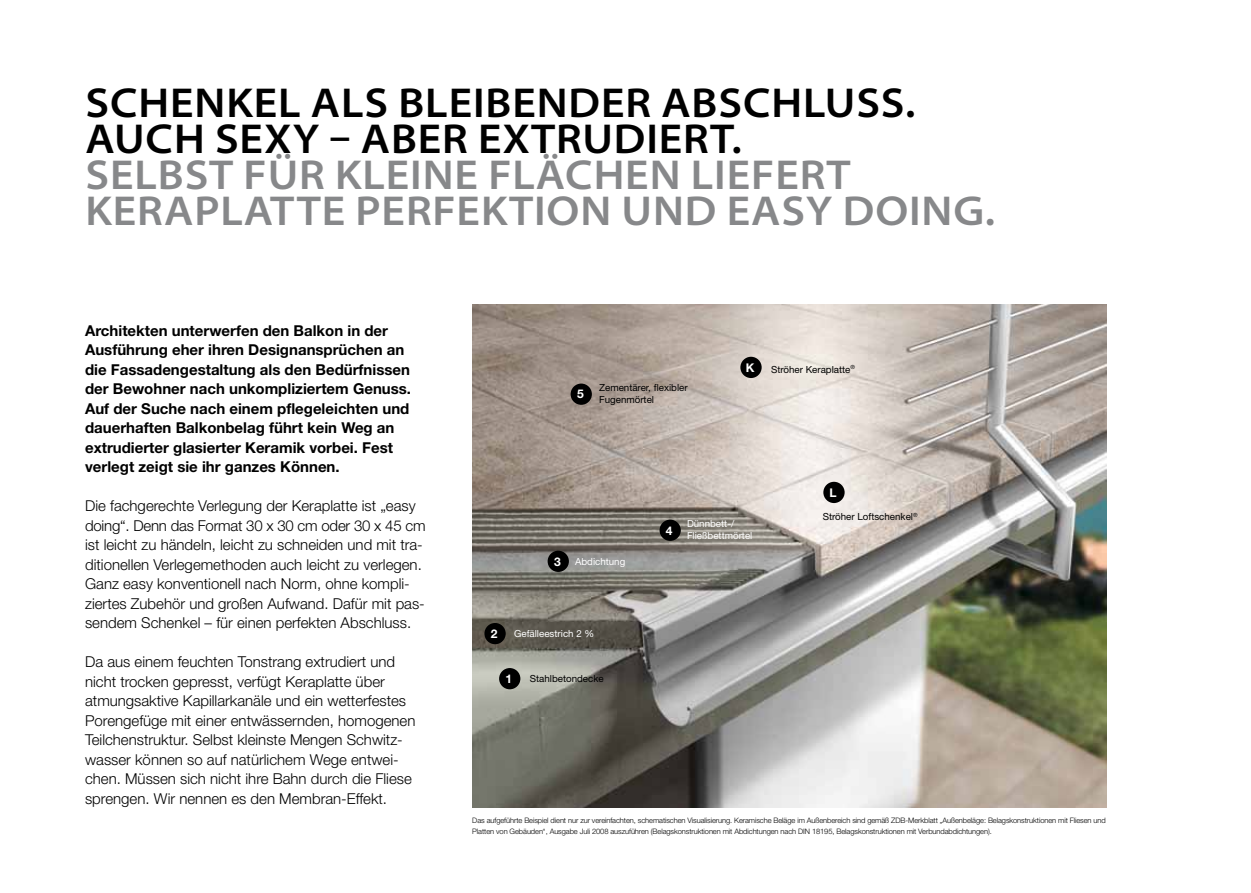
<style>
.page{position:relative;width:1251px;height:893px;background:#fff}
.page>*{position:absolute;margin:0;border:0;box-sizing:border-box;transform-origin:0 0}
.t1{font:600 semi-expanded 42px/36px "Myriad Pro";letter-spacing:.02em;color:#87888a}
.t2{font:600 semi-expanded 42px/36px "Myriad Pro";letter-spacing:.02em;color:#000}
.t3{font:300 15px/19.5px "Helvetica Neue LT Std";color:#000}
.t4{font:700 15px/19.5px "Helvetica Neue LT Std";color:#000}
.t5{font:700 12px "Helvetica Neue LT Std";color:#fff}
.t6{font:9.75px/12px "Helvetica Neue LT Std";color:#000}
.t7{font:9.75px/12px "Helvetica Neue LT Std";color:#fff}
.t8{font:300 7.5px/11.2px "Helvetica Neue LT Std";letter-spacing:-.01em;color:#000}
</style>
<div class="page">
<img style="left:472px;top:304px;width:634px;height:504px">
<div style="left:499px;top:668px;width:21px;height:21px;background:#000;border-radius:50%"></div>
<div style="left:547px;top:551px;width:21px;height:21px;background:#000;border-radius:50%"></div>
<div style="left:740px;top:357px;width:21px;height:21px;background:#000;border-radius:50%"></div>
<div style="left:823px;top:482px;width:21px;height:21px;background:#000;border-radius:50%"></div>
<div style="left:570px;top:384px;width:21px;height:21px;background:#000;border-radius:50%"></div>
<div style="left:659px;top:520px;width:21px;height:21px;background:#000;border-radius:50%"></div>
<div style="left:484px;top:623px;width:21px;height:21px;background:#000;border-radius:50%"></div>
<h1 class="t2" style="left:85px;top:85px;width:831px">SCHENKEL ALS BLEIBENDER ABSCHLUSS.<br>AUCH SEXY – ABER EXTRUDIERT.</h1>
<h1 class="t1" style="left:85px;top:157px;width:910px">SELBST FÜR KLEINE FLÄCHEN LIEFERT<br>KERAPLATTE PERFEKTION UND EASY DOING.</h1>
<p class="t4" style="left:85px;top:320px;width:327px">Architekten unterwerfen den Balkon in der Ausführung eher ihren Designansprüchen an die Fassadengestaltung als den Bedürfnissen der Bewohner nach unkompliziertem Genuss.<br>Auf der Suche nach einem pflegeleichten und dauerhaften Balkonbelag führt kein Weg an extrudierter glasierter Keramik vorbei. Fest verlegt zeigt sie ihr ganzes Können.</p>
<p class="t3" style="left:85px;top:496px;width:342px">Die fachgerechte Verlegung der Keraplatte ist „easy doing“. Denn das Format 30 x 30 cm oder 30 x 45 cm ist leicht zu händeln, leicht zu schneiden und mit tra&shy;ditionellen Verlegemethoden auch leicht zu verlegen.<br>Ganz easy konventionell nach Norm, ohne kompli&shy;ziertes Zubehör und großen Aufwand. Dafür mit pas&shy;sendem Schenkel – für einen perfekten Abschluss.</p>
<p class="t3" style="left:85px;top:652px;width:332px">Da aus einem feuchten Tonstrang extrudiert und nicht trocken gepresst, verfügt Keraplatte über atmungsaktive Kapillarkanäle und ein wetterfestes Porengefüge mit einer entwässernden, homogenen Teilchenstruktur. Selbst kleinste Mengen Schwitz&shy;wasser können so auf natürlichem Wege entwei&shy;chen. Müssen sich nicht ihre Bahn durch die Fliese sprengen. Wir nennen es den Membran-Effekt.</p>
<p class="t5" style="left:577px;top:387px;width:8px">5</p>
<p class="t6" style="left:599px;top:382px;width:90px">Zementärer, flexibler<br>Fugenmörtel</p>
<p class="t5" style="left:745px;top:360px;width:10px">K</p>
<p class="t6" style="left:770px;top:363px;width:86px">Ströher Keraplatte<sup>®</sup></p>
<p class="t5" style="left:554px;top:554px;width:8px">3</p>
<p class="t7" style="left:575px;top:555px;width:52px">Abdichtung</p>
<p class="t5" style="left:491px;top:626px;width:8px">2</p>
<p class="t7" style="left:514px;top:627px;width:82px">Gefälleestrich 2 %</p>
<p class="t5" style="left:505px;top:671px;width:8px">1</p>
<p class="t6" style="left:529px;top:672px;width:75px">Stahlbetondecke</p>
<p class="t5" style="left:665px;top:523px;width:8px">4</p>
<p class="t7" style="left:687px;top:518px;width:67px">Dünnbett-/<br>Fließbettmörtel</p>
<p class="t5" style="left:829px;top:485px;width:9px">L</p>
<p class="t6" style="left:822px;top:511px;width:96px">Ströher Loftschenkel<sup>®</sup></p>
<p class="t8" style="left:472px;top:815px;width:634px">Das aufgeführte Beispiel dient nur zur vereinfachten, schematischen Visualisierung. Keramische Beläge im Außenbereich sind gemäß ZDB-Merkblatt „Außenbeläge: Belagskonstruktionen mit Fliesen und<br>Platten von Gebäuden“, Ausgabe Juli 2008 auszuführen (Belagskonstruktionen mit Abdichtungen nach DIN 18195, Belagskonstruktionen mit Verbundabdichtungen).</p>
</div>
